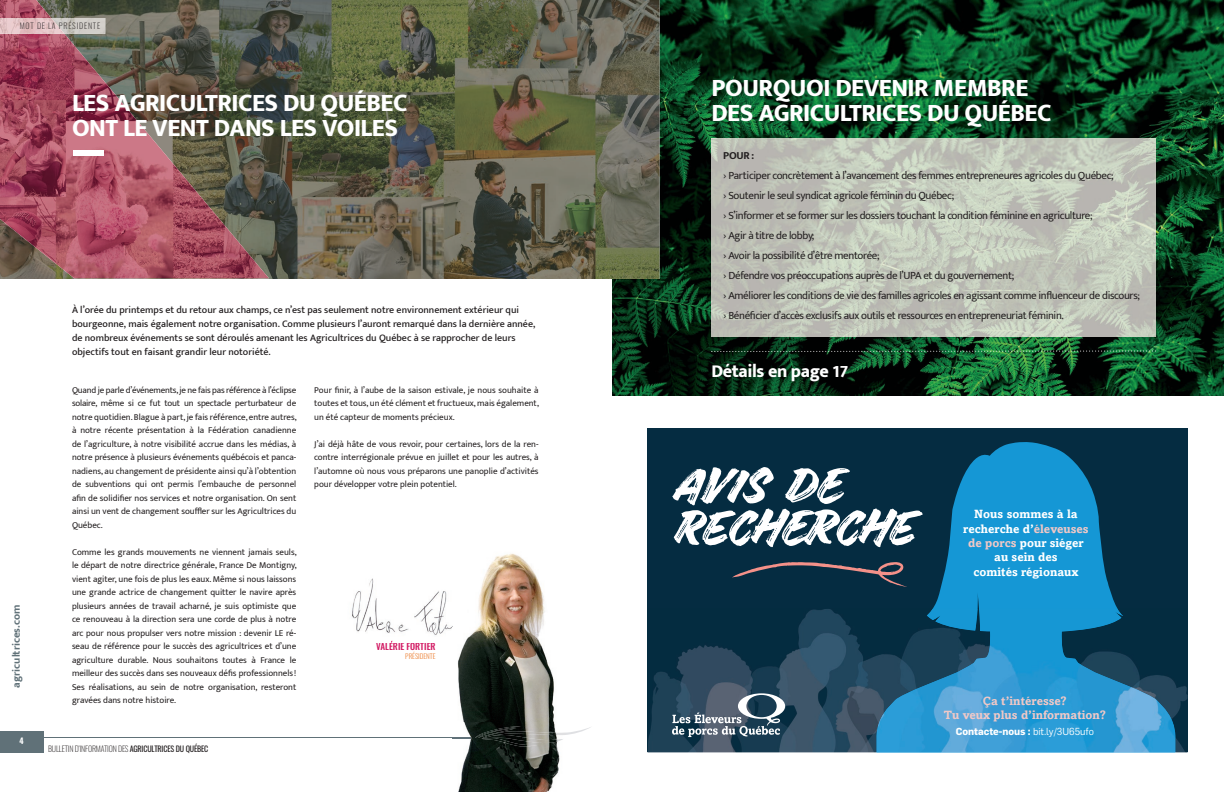
<style>
.page{position:relative;width:1224px;height:792px;background:#fff}
.page>*{position:absolute;margin:0;border:0;box-sizing:border-box;transform-origin:0 0}
.t1{font:58px/42px "Handelson Two";letter-spacing:-.005em;color:#fff}
.t2{font:800 25px/25px "Mukta Mahee";letter-spacing:-.02em;color:#fff}
.t3{font:800 18px "Mukta Mahee";letter-spacing:-.02em;color:#fff}
.t4{font:700 12px/14.4px "Amasis";color:#fff;text-align:center}
.t5{font:700 12px/14.4px "Amasis";color:#f0c8c7;text-align:center}
.t6{font:11px/20px "Mukta Mahee";letter-spacing:-.03em;color:#231f20}
.t7{font:700 11px "Mukta Mahee";color:#607178}
.t8{font:700 11px "Mukta Mahee";color:#231f20}
.t9{font:500 10px/14px "Mukta Mahee";color:#231f20}
.t10{font:700 10px "Flama";color:#fff}
.t11{font:9px/13.5px "Mukta Mahee";color:#231f20;text-align:justify}
.t12{font:500 9px "Oswald";color:#d21a63}
.t13{font:200 8px "Oswald";letter-spacing:-.02em;color:#231f20}
.t14{font:200 8px "Oswald";letter-spacing:.1em;color:#231f20}
.t15{font:700 8px "Oswald";color:#fff}
.t16{font:300 7px "Oswald";color:#ed8339}
.s1{font-weight:400}
.s2{color:#f0c8c7}
</style>
<div class="page">
<div style="left:0;top:731px;width:43px;height:21px;background:#607178"></div>
<hr style="left:43px;top:738px;width:428px;height:1px;background:#607178">
<img style="left:612px;top:0;width:612px;height:396px">
<img style="left:0;top:0;width:660px;height:279px">
<img style="left:0;top:0;width:269px;height:278px">
<img style="left:65px;top:18px;width:40px;height:16px">
<img style="left:0;top:18px;width:65px;height:16px">
<div style="left:73px;top:150px;width:31px;height:6px;background:#fff"></div>
<svg style="left:711px;top:351px;width:445px;height:1px"></svg>
<img style="left:711px;top:139px;width:445px;height:197px">
<img style="left:458px;top:553px;width:102px;height:239px">
<svg style="left:453px;top:726px;width:138px;height:22px"></svg>
<img style="left:475px;top:726px;width:46px;height:12px">
<img style="left:478px;top:728px;width:38px;height:10px">
<img style="left:482px;top:743px;width:55px;height:3px">
<img style="left:482px;top:739px;width:82px;height:4px">
<img style="left:482px;top:731px;width:83px;height:8px">
<div style="left:648px;top:428px;width:540px;height:324px;background:#052c41"></div>
<svg style="left:932px;top:442px;width:186px;height:167px;fill:#1597d5"></svg>
<img style="left:648px;top:609px;width:228px;height:143px">
<img style="left:1175px;top:684px;width:12px;height:11px">
<img style="left:1175px;top:695px;width:13px;height:21px">
<img style="left:1175px;top:732px;width:10px;height:20px">
<img style="left:876px;top:609px;width:299px;height:143px">
<svg style="left:672px;top:693px;width:113px;height:44px;background:#5e7281"></svg>
<svg style="left:732px;top:562px;width:175px;height:25px"></svg>
<img style="left:352px;top:573px;width:109px;height:70px">
<img style="left:376px;top:641px;width:59px;height:2px">
<p class="t14" style="left:20px;top:19px;width:82px">MOT DE LA PRÉSIDENTE</p>
<h2 class="t2" style="left:72px;top:89px;width:337px">LES AGRICULTRICES DU QUÉBEC<br>ONT LE VENT DANS LES VOILES</h2>
<p class="t7" style="left:10px;top:688px;width:84px;rotate:-90deg">agricultrices.com</p>
<p class="t15" style="left:20px;top:737px;width:6px">4</p>
<p class="t9" style="left:72px;top:303px;width:465px">À l’orée du printemps et du retour aux champs, ce n’est pas seulement notre environnement extérieur qui bourgeonne, mais également notre organisation. Comme plusieurs l’auront remarqué dans la dernière année, de nombreux événements se sont déroulés amenant les Agricultrices du Québec à se rapprocher de leurs objectifs tout en faisant grandir leur notoriété.</p>
<p class="t11" style="left:72px;top:383px;width:226px">Quand je parle d’événements, je ne fais pas référence à l’éclipse solaire, même si ce fut tout un spectacle perturbateur de notre quotidien. Blague à part, je fais référence, entre autres, à notre récente présentation à la Fédération canadienne de l’agriculture, à notre visibilité accrue dans les médias, à notre présence à plusieurs événements québécois et panca&shy;nadiens, au changement de présidente ainsi qu’à l’obtention de subventions qui ont permis l’embauche de personnel afin de solidifier nos services et notre organisation. On sent ainsi un vent de changement souffler sur les Agricultrices du Québec.</p>
<p class="t11" style="left:72px;top:545px;width:226px">Comme les grands mouvements ne viennent jamais seuls, le départ de notre directrice générale, France De Montigny, vient agiter, une fois de plus les eaux. Même si nous laissons une grande actrice de changement quitter le navire après plusieurs années de travail acharné, je suis optimiste que ce renouveau à la direction sera une corde de plus à notre arc pour nous propulser vers notre mission : devenir LE ré&shy;seau de référence pour le succès des agricultrices et d’une agriculture durable. Nous souhaitons toutes à France le meilleur des succès dans ses nouveaux défis professionnels !<br>Ses réalisations, au sein de notre organisation, resteront gravées dans notre histoire.</p>
<p class="t13" style="left:48px;top:742px;width:162px">BULLETIN D’INFORMATION DES <span class="s1">AGRICULTRICES DU QUÉBEC</span></p>
<p class="t11" style="left:314px;top:383px;width:226px">Pour finir, à l’aube de la saison estivale, je nous souhaite à toutes et tous, un été clément et fructueux, mais également, un été capteur de moments précieux.</p>
<p class="t11" style="left:314px;top:437px;width:226px">J’ai déjà hâte de vous revoir, pour certaines, lors de la ren&shy;contre interrégionale prévue en juillet et pour les autres, à l’automne où nous vous préparons une panoplie d’activités pour développer votre plein potentiel.</p>
<p class="t12" style="left:376px;top:642px;width:61px">VALÉRIE FORTIER</p>
<p class="t16" style="left:405px;top:650px;width:32px">PRÉSIDENTE</p>
<h2 class="t2" style="left:711px;top:75px;width:342px">POURQUOI DEVENIR MEMBRE<br>DES AGRICULTRICES DU QUÉBEC</h2>
<p class="t8" style="left:723px;top:149px;width:33px">POUR :</p>
<p class="t6" style="left:723px;top:165px;width:418px">› Participer concrètement à l’avancement des femmes entrepreneures agricoles du Québec;<br>› Soutenir le seul syndicat agricole féminin du Québec;<br>› S’informer et se former sur les dossiers touchant la condition féminine en agriculture;<br>› Agir à titre de lobby;<br>› Avoir la possibilité d’être mentorée;<br>› Défendre vos préoccupations auprès de l’UPA et du gouvernement;<br>› Améliorer les conditions de vie des familles agricoles en agissant comme influenceur de discours; › Bénéficier d’accès exclusifs aux outils et ressources en entrepreneuriat féminin.</p>
<h3 class="t3" style="left:711px;top:360px;width:138px">Détails en page 17</h3>
<h1 class="t1" style="left:672px;top:464px;width:242px">AVIS DE<br>RECHERCHE</h1>
<h3 class="t4" style="left:963px;top:507px;width:127px">Nous sommes à la recherche d’<span class="s2">éleveuses de porcs</span> pour siéger au sein des<br>comités régionaux</h3>
<h3 class="t5" style="left:944px;top:693px;width:163px">Ça t’intéresse?<br>Tu veux plus d’information?</h3>
<p class="t10" style="left:956px;top:724px;width:140px">Contacte-nous : <span class="s1">bit.ly/3U65ufo</span></p>
</div>
